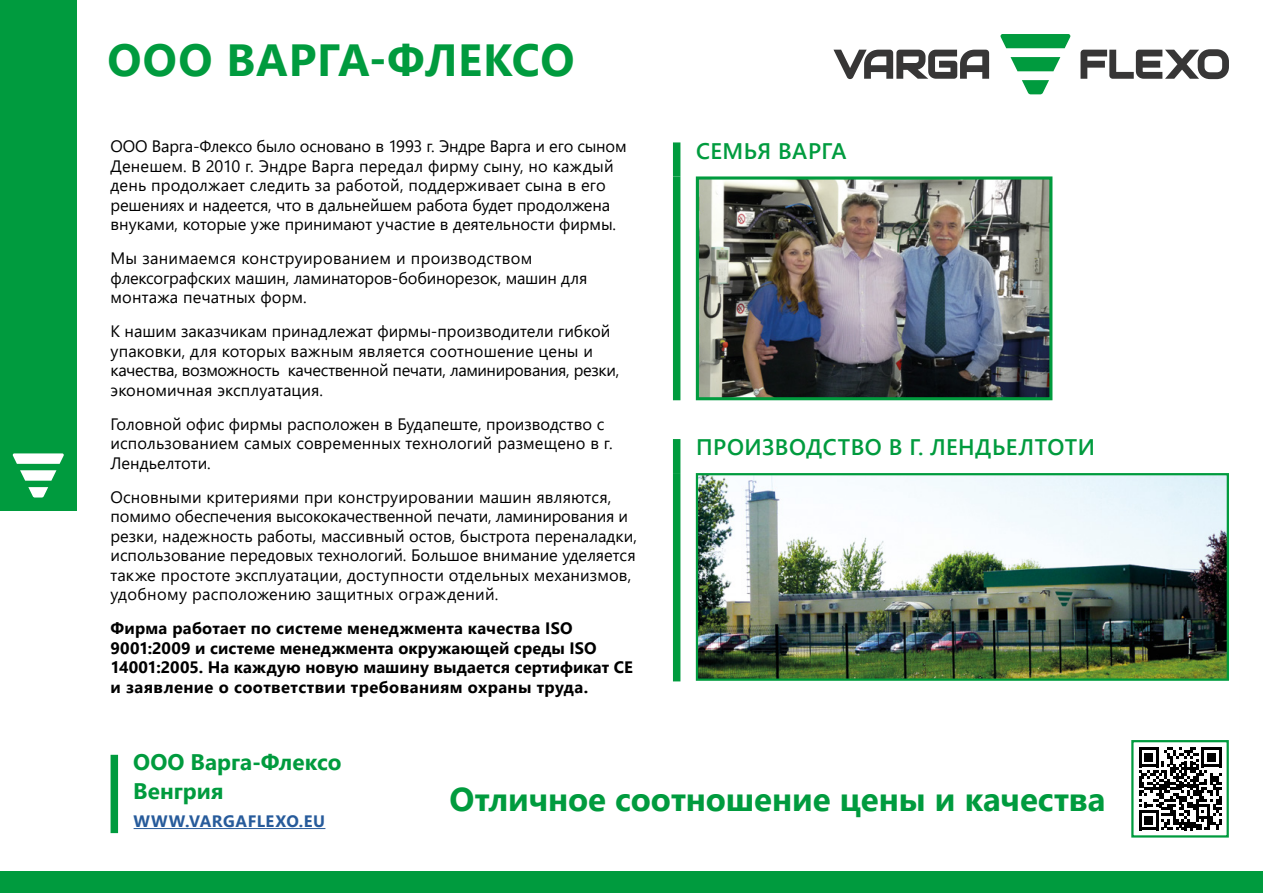
<style>
.page{position:relative;width:1263px;height:893px;background:#fff}
.page>*{position:absolute;margin:0;border:0;box-sizing:border-box;transform-origin:0 0}
.t1{font:700 45px "Segoe UI";letter-spacing:.015em;color:#009b3e}
.t2{font:700 33px "Segoe UI";letter-spacing:-.005em;color:#009b3e}
.t3{font:600 22.5px "Segoe UI";letter-spacing:.015em;color:#009b3e}
.t4{font:700 22.5px/28.5px "Segoe UI";color:#009b3e}
.t5{font:16.5px/19.5px "Segoe UI";color:#000}
.t6{font:700 16.5px/19.5px "Segoe UI";letter-spacing:.01em;color:#000}
.t7{font:700 16.5px "Segoe UI";letter-spacing:.03em;color:#275b9b}
</style>
<div class="page">
<div style="left:0;top:872px;width:1263px;height:21px;background:#009b3e"></div>
<div style="left:0;top:0;width:77px;height:510px;background:#009b3e"></div>
<svg style="left:12px;top:453px;width:52px;height:11px"></svg>
<svg style="left:20px;top:470px;width:36px;height:11px"></svg>
<svg style="left:28px;top:487px;width:20px;height:10px"></svg>
<svg style="left:1139px;top:747px;width:82px;height:83px"></svg>
<div style="left:1131px;top:740px;width:98px;height:98px;border:2px solid #009b3e"></div>
<svg style="left:833px;top:50px;width:156px;height:29px"></svg>
<svg style="left:1000px;top:34px;width:71px;height:14px"></svg>
<svg style="left:1010px;top:57px;width:50px;height:14px"></svg>
<svg style="left:1022px;top:80px;width:27px;height:14px"></svg>
<svg style="left:1080px;top:49px;width:149px;height:30px"></svg>
<div style="left:111px;top:755px;width:7px;height:78px;background:#009b3e"></div>
<hr style="left:134px;top:828px;width:191px;height:1px;background:#275b9b">
<div style="left:673px;top:142px;width:7px;height:34px;background:#009b3e"></div>
<div style="left:673px;top:176px;width:7px;height:224px;background:#009b3e"></div>
<img style="left:695px;top:176px;width:358px;height:225px">
<div style="left:673px;top:439px;width:7px;height:34px;background:#009b3e"></div>
<div style="left:673px;top:473px;width:7px;height:208px;background:#009b3e"></div>
<img style="left:695px;top:473px;width:534px;height:208px">
<h1 class="t1" style="left:108px;top:24px;width:468px">ООО ВАРГА-ФЛЕКСО</h1>
<p class="t5" style="left:111px;top:136px;width:517px">ООО Варга-Флексо было основано в 1993 г. Эндре Варга и его сыном Денешем. В 2010 г. Эндре Варга передал фирму сыну, но каждый день продолжает следить за работой, поддерживает сына в его решениях и надеется, что в дальнейшем работа будет продолжена внуками, которые уже принимают участие в деятельности фирмы.</p>
<p class="t5" style="left:111px;top:248px;width:478px">Мы занимаемся конструированием и производством флексографских машин, ламинаторов-бобинорезок, машин для монтажа печатных форм.</p>
<p class="t5" style="left:111px;top:321px;width:510px">К нашим заказчикам принадлежат фирмы-производители гибкой упаковки, для которых важным является соотношение цены и качества, возможность качественной печати, ламинирования, резки, экономичная эксплуатация.</p>
<p class="t5" style="left:111px;top:414px;width:503px">Головной офис фирмы расположен в Будапеште, производство с использованием самых современных технологий размещено в г.<br>Лендьелтоти.</p>
<p class="t5" style="left:111px;top:487px;width:528px">Основными критериями при конструировании машин являются, помимо обеспечения высококачественной печати, ламинирования и резки, надежность работы, массивный остов, быстрота переналадки, использование передовых технологий. Большое внимание уделяется также простоте эксплуатации, доступности отдельных механизмов, удобному расположению защитных ограждений.</p>
<p class="t6" style="left:111px;top:618px;width:524px">Фирма работает по системе менеджмента качества ISO 9001:2009 и системе менеджмента окружающей среды ISO 14001:2005. На каждую новую машину выдается сертификат CE и заявление о соответствии требованиям охраны труда.</p>
<h3 class="t3" style="left:696px;top:133px;width:152px">СЕМЬЯ ВАРГА</h3>
<h3 class="t3" style="left:696px;top:429px;width:400px">ПРОИЗВОДСТВО В Г. ЛЕНДЬЕЛТОТИ</h3>
<h3 class="t4" style="left:133px;top:748px;width:210px">ООО Варга-Флексо<br>Венгрия</h3>
<p class="t7" style="left:134px;top:808px;width:193px">WWW.VARGAFLEXO.EU</p>
<h2 class="t2" style="left:450px;top:772px;width:657px">Отличное соотношение цены и качества</h2>
</div>
